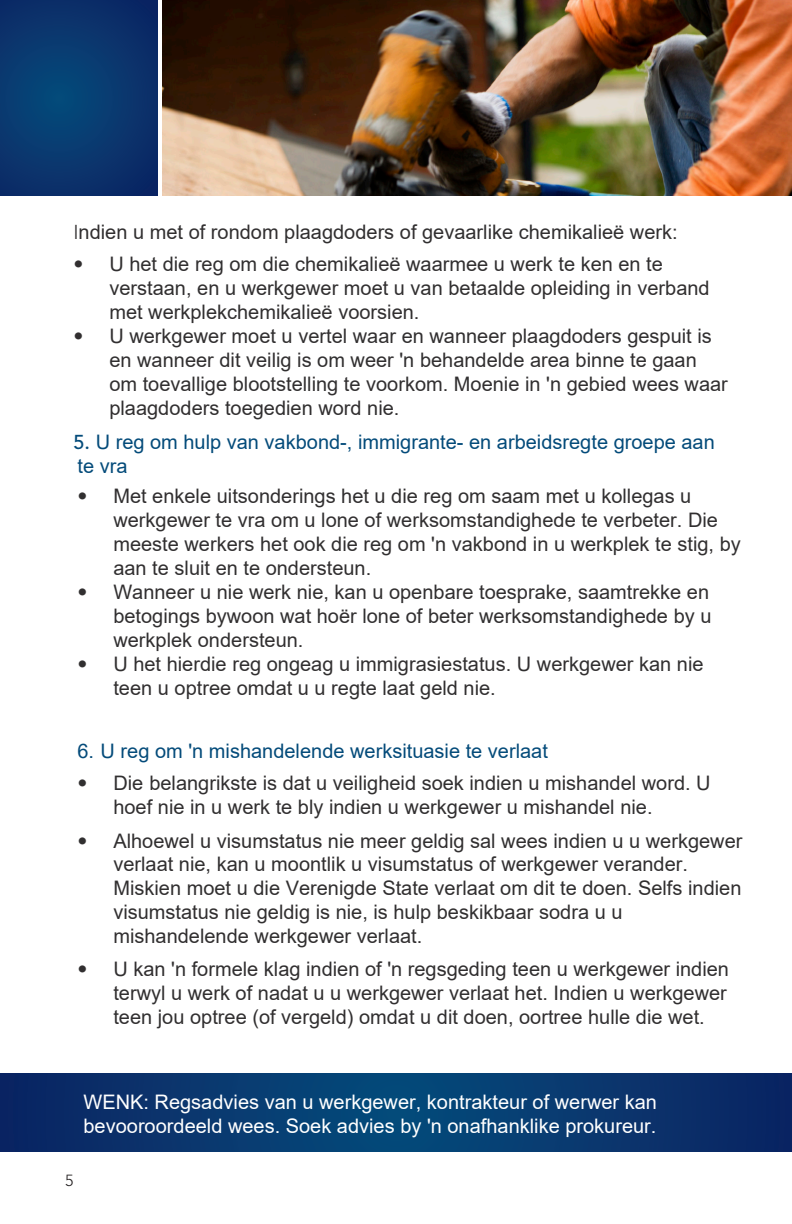
<style>
.page{position:relative;width:792px;height:1224px;background:#fff}
.page>*{position:absolute;margin:0;border:0;box-sizing:border-box;transform-origin:0 0}
.t1{font:20px/24px "Arial";color:#312f30}
.t2{font:20px/24px "Arial";color:#044b7a}
.t3{font:20px/24px "Arial";color:#fff}
.t4{font:300 16px "Avenir";color:#231f20}
.s1{font-family:"Avenir";font-weight:300}
.s2{font-family:"Avenir";font-weight:500}
</style>
<div class="page">
<svg style="left:0;top:0;width:158px;height:196px;background:#09356d"></svg>
<img style="left:162px;top:0;width:630px;height:196px">
<svg style="left:0;top:1073px;width:792px;height:79px;background:#08376e"></svg>
<p class="t1" style="left:73px;top:219px;width:606px"><span class="s1">I</span>ndien u met of rondom plaagdoders of gevaarlike chemikalieë werk:</p>
<p class="t1" style="left:109px;top:252px;width:602px;text-indent:-36px"><span class="s1">•</span> U het die reg om die chemikalieë waarmee u werk te ken en te verstaan, en u werkgewer moet u van betaalde opleiding in verband met werkplekchemikalieë voorsien.</p>
<p class="t1" style="left:109px;top:324px;width:620px;text-indent:-36px"><span class="s1">•</span> U werkgewer moet u vertel waar en wanneer plaagdoders gespuit is en wanneer dit veilig is om weer 'n behandelde area binne te gaan om toevallige blootstelling te voorkom. Moenie in 'n gebied wees waar plaagdoders toegedien word nie.</p>
<p class="t2" style="left:73px;top:430px;width:643px"><span class="s2">5.</span> U reg om hulp van vakbond-, immigrante- en arbeidsregte groepe aan te vra</p>
<p class="t1" style="left:113px;top:484px;width:629px;text-indent:-36px"><span class="s1">•</span> Met enkele uitsonderings het u die reg om saam met u kollegas u werkgewer te vra om u lone of werksomstandighede te verbeter. Die meeste werkers het ook die reg om 'n vakbond in u werkplek te stig, by aan te sluit en te ondersteun.</p>
<p class="t1" style="left:113px;top:580px;width:600px;text-align:justify;text-indent:-36px"><span class="s1">•</span> Wanneer u nie werk nie, kan u openbare toesprake, saamtrekke en betogings bywoon wat hoër lone of beter werksomstandighede by u werkplek ondersteun.</p>
<p class="t1" style="left:113px;top:652px;width:592px;text-indent:-36px"><span class="s1">•</span> U het hierdie reg ongeag u immigrasiestatus. U werkgewer kan nie teen u optree omdat u u regte laat geld nie.</p>
<p class="t2" style="left:77px;top:739px;width:472px">6. U reg om 'n mishandelende werksituasie te verlaat</p>
<p class="t1" style="left:113px;top:771px;width:599px;text-indent:-36px"><span class="s1">•</span> Die belangrikste is dat u veiligheid soek indien u mishandel word. U hoef nie in u werk te bly indien u werkgewer u mishandel nie.</p>
<p class="t1" style="left:113px;top:828px;width:631px;text-indent:-36px"><span class="s1">•</span> Alhoewel u visumstatus nie meer geldig sal wees indien u u werkgewer verlaat nie, kan u moontlik u visumstatus of werkgewer verander.<br>Miskien moet u die Verenigde State verlaat om dit te doen. Selfs indien visumstatus nie geldig is nie, is hulp beskikbaar sodra u u mishandelende werkgewer verlaat.</p>
<p class="t1" style="left:113px;top:957px;width:617px;text-align:justify;text-indent:-36px"><span class="s1">•</span> U kan 'n formele klag indien of 'n regsgeding teen u werkgewer indien terwyl u werk of nadat u u werkgewer verlaat het. Indien u werkgewer teen jou optree (of vergeld) omdat u dit doen, oortree hulle die wet.</p>
<p class="t3" style="left:84px;top:1090px;width:575px">WENK: Regsadvies van u werkgewer, kontrakteur of werwer kan bevooroordeeld wees. Soek advies by 'n onafhanklike prokureur.</p>
<p class="t4" style="left:65px;top:1171px;width:10px">5</p>
</div>
